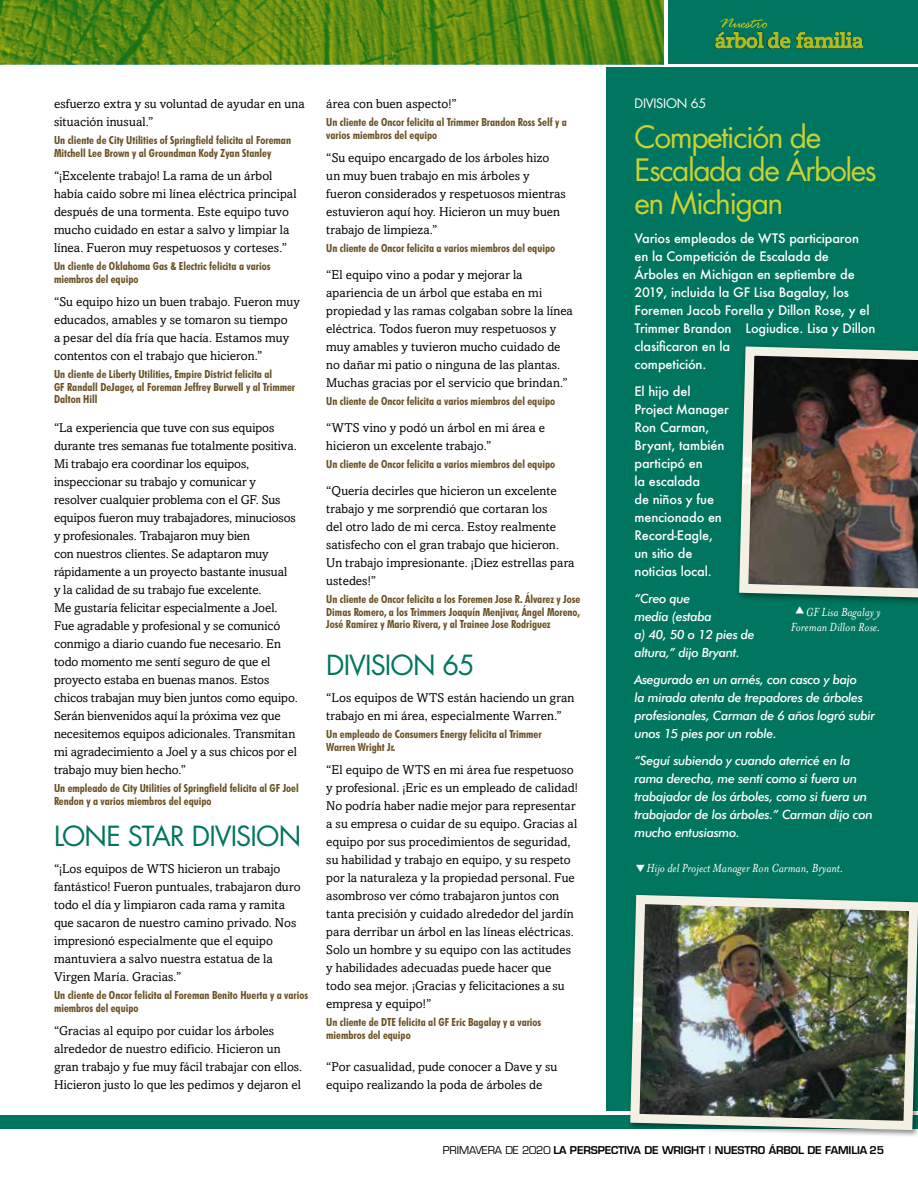
<style>
.page{position:relative;width:918px;height:1188px;background:#fff}
.page>*{position:absolute;margin:0;border:0;box-sizing:border-box;transform-origin:0 0}
.t1{font:30px/33px "Futura";letter-spacing:-.05em;color:#cad132}
.t2{font:27px "Futura";letter-spacing:-.035em;color:#00755f}
.t3{font:italic 13.5px/15px "Mrs Eaves";color:#fff;text-align:right}
.t4{font:12.75px/18px "Amasis";letter-spacing:.005em;color:#000}
.t5{font:500 12.75px/18px "Futura";letter-spacing:-.01em;color:#fff}
.t6{font:italic 500 12.75px/18px "Futura BT";letter-spacing:-.025em;color:#fff}
.t7{font:12.75px "Futura";letter-spacing:-.02em;color:#fff}
.t8{font:700 condensed 11.25px/12.8px "Futura BT";color:#6a5124}
.t9{font:600 10.5px "Eurostile";letter-spacing:-.015em;color:#000}
.s1{font-weight:400}
</style>
<div class="page">
<div style="left:0;top:1115px;width:918px;height:14px;background:#00755f"></div>
<img style="left:1px;top:0;width:662px;height:64px">
<hr style="left:0;top:0;width:1px;height:64px;background:#cad132">
<div style="left:668px;top:0;width:250px;height:64px;background:#00755f"></div>
<div style="left:767px;top:31px;width:97px;height:18px;background:#000;opacity:.75"></div>
<div style="left:714px;top:30px;width:51px;height:19px;background:#000;opacity:.75"></div>
<svg style="left:715px;top:18px;width:148px;height:50px"></svg>
<div style="left:606px;top:68px;width:312px;height:1043px;background:#00755f"></div>
<img style="left:629px;top:895px;width:289px;height:240px">
<img style="left:739px;top:346px;width:179px;height:257px">
<p class="t4" style="left:54px;top:95px;width:252px">esfuerzo extra y su voluntad de ayudar en una situación inusual.”</p>
<p class="t8" style="left:54px;top:134px;width:239px">Un cliente de City Utilities of Springfield felicita al Foreman<br>Mitchell Lee Brown y al Groundman Kody Zyan Stanley</p>
<p class="t4" style="left:54px;top:167px;width:244px">“¡Excelente trabajo! La rama de un árbol había caído sobre mi línea eléctrica principal después de una tormenta. Este equipo tuvo mucho cuidado en estar a salvo y limpiar la línea. Fueron muy respetuosos y corteses.”</p>
<p class="t8" style="left:54px;top:260px;width:218px">Un cliente de Oklahoma Gas &amp; Electric felicita a varios miembros del equipo</p>
<p class="t4" style="left:54px;top:293px;width:247px">“Su equipo hizo un buen trabajo. Fueron muy educados, amables y se tomaron su tiempo<br>a pesar del día fría que hacía. Estamos muy contentos con el trabajo que hicieron.”</p>
<p class="t8" style="left:54px;top:368px;width:243px">Un cliente de Liberty Utilities, Empire District felicita al<br>GF Randall DeJager, al Foreman Jeffrey Burwell y al Trimmer<br>Dalton Hill</p>
<p class="t4" style="left:54px;top:419px;width:245px">“La experiencia que tuve con sus equipos durante tres semanas fue totalmente positiva.<br>Mi trabajo era coordinar los equipos, inspeccionar su trabajo y comunicar y resolver cualquier problema con el GF. Sus equipos fueron muy trabajadores, minuciosos y profesionales. Trabajaron muy bien<br>con nuestros clientes. Se adaptaron muy rápidamente a un proyecto bastante inusual<br>y la calidad de su trabajo fue excelente.<br>Me gustaría felicitar especialmente a Joel.<br>Fue agradable y profesional y se comunicó conmigo a diario cuando fue necesario. En todo momento me sentí seguro de que el proyecto estaba en buenas manos. Estos chicos trabajan muy bien juntos como equipo.<br>Serán bienvenidos aquí la próxima vez que necesitemos equipos adicionales. Transmitan mi agradecimiento a Joel y a sus chicos por el trabajo muy bien hecho.”</p>
<p class="t8" style="left:54px;top:782px;width:246px">Un empleado de City Utilities of Springfield felicita al GF Joel<br>Rendon y a varios miembros del equipo</p>
<h2 class="t2" style="left:54px;top:817px;width:249px">LONE STAR DIVISION</h2>
<p class="t4" style="left:54px;top:860px;width:248px">“¡Los equipos de WTS hicieron un trabajo fantástico! Fueron puntuales, trabajaron duro todo el día y limpiaron cada rama y ramita que sacaron de nuestro camino privado. Nos impresionó especialmente que el equipo mantuviera a salvo nuestra estatua de la Virgen María. Gracias.”</p>
<p class="t8" style="left:54px;top:989px;width:256px">Un cliente de Oncor felicita al Foreman Benito Huerta y a varios miembros del equipo</p>
<p class="t4" style="left:54px;top:1022px;width:250px">“Gracias al equipo por cuidar los árboles alrededor de nuestro edificio. Hicieron un gran trabajo y fue muy fácil trabajar con ellos.<br>Hicieron justo lo que les pedimos y dejaron el</p>
<p class="t4" style="left:326px;top:95px;width:132px">área con buen aspecto!”</p>
<p class="t8" style="left:326px;top:116px;width:242px">Un cliente de Oncor felicita al Trimmer Brandon Ross Self y a varios miembros del equipo</p>
<p class="t4" style="left:326px;top:149px;width:241px">“Su equipo encargado de los árboles hizo un muy buen trabajo en mis árboles y fueron considerados y respetuosos mientras estuvieron aquí hoy. Hicieron un muy buen trabajo de limpieza.”</p>
<p class="t8" style="left:326px;top:242px;width:230px">Un cliente de Oncor felicita a varios miembros del equipo</p>
<p class="t4" style="left:326px;top:266px;width:248px">“El equipo vino a podar y mejorar la apariencia de un árbol que estaba en mi propiedad y las ramas colgaban sobre la línea eléctrica. Todos fueron muy respetuosos y muy amables y tuvieron mucho cuidado de no dañar mi patio o ninguna de las plantas.<br>Muchas gracias por el servicio que brindan.”</p>
<p class="t8" style="left:326px;top:395px;width:230px">Un cliente de Oncor felicita a varios miembros del equipo</p>
<p class="t4" style="left:326px;top:419px;width:220px">“WTS vino y podó un árbol en mi área e hicieron un excelente trabajo.”</p>
<p class="t8" style="left:326px;top:458px;width:230px">Un cliente de Oncor felicita a varios miembros del equipo</p>
<p class="t4" style="left:326px;top:482px;width:250px">“Quería decirles que hicieron un excelente trabajo y me sorprendió que cortaran los<br>del otro lado de mi cerca. Estoy realmente satisfecho con el gran trabajo que hicieron.<br>Un trabajo impresionante. ¡Diez estrellas para ustedes!”</p>
<p class="t8" style="left:326px;top:593px;width:256px;text-align:justify">Un cliente de Oncor felicita a los Foremen Jose R. Álvarez y Jose Dimas Romero, a los Trimmers Joaquín Menjivar, Ángel Moreno, José Ramírez y Mario Rivera, y al Trainee Jose Rodriguez</p>
<h2 class="t2" style="left:326px;top:646px;width:150px">DIVISION 65</h2>
<p class="t4" style="left:326px;top:689px;width:250px">“Los equipos de WTS están haciendo un gran trabajo en mi área, especialmente Warren.”</p>
<p class="t8" style="left:326px;top:728px;width:217px">Un empleado de Consumers Energy felicita al Trimmer<br>Warren Wright Jr.</p>
<p class="t4" style="left:326px;top:761px;width:253px">“El equipo de WTS en mi área fue respetuoso y profesional. ¡Eric es un empleado de calidad!<br>No podría haber nadie mejor para representar a su empresa o cuidar de su equipo. Gracias al equipo por sus procedimientos de seguridad, su habilidad y trabajo en equipo, y su respeto por la naturaleza y la propiedad personal. Fue asombroso ver cómo trabajaron juntos con tanta precisión y cuidado alrededor del jardín para derribar un árbol en las líneas eléctricas.<br>Solo un hombre y su equipo con las actitudes y habilidades adecuadas puede hacer que todo sea mejor. ¡Gracias y felicitaciones a su empresa y equipo!”</p>
<p class="t8" style="left:326px;top:1016px;width:217px">Un cliente de DTE felicita al GF Eric Bagalay y a varios miembros del equipo</p>
<p class="t4" style="left:326px;top:1058px;width:233px">“Por casualidad, pude conocer a Dave y su equipo realizando la poda de árboles de</p>
<p class="t7" style="left:634px;top:95px;width:73px">DIVISION 65</p>
<h1 class="t1" style="left:634px;top:120px;width:244px">Competición de<br>Escalada de Árboles en Michigan</h1>
<p class="t5" style="left:634px;top:229px;width:242px">Varios empleados de WTS participaron en la Competición de Escalada de<br>Árboles en Michigan en septiembre de<br>2019, incluida la GF Lisa Bagalay, los<br>Foremen Jacob Forella y Dillon Rose, y el<br>Trimmer Brandon Logiudice. Lisa y Dillon clasificaron en la<br>competición.</p>
<p class="t5" style="left:634px;top:382px;width:96px">El hijo del<br>Project Manager<br>Ron Carman,<br>Bryant, también participó en<br>la escalada<br>de niños y fue mencionado en<br>Record-Eagle, un sitio de noticias local.</p>
<p class="t6" style="left:634px;top:589px;width:122px">“Creo que<br>medía (estaba<br>a) 40, 50 o 12 pies de altura,” dijo Bryant.</p>
<p class="t6" style="left:634px;top:670px;width:242px">Asegurado en un arnés, con casco y bajo<br>la mirada atenta de trepadores de árboles profesionales, Carman de 6 años logró subir unos 15 pies por un roble.</p>
<p class="t6" style="left:634px;top:751px;width:240px">“Seguí subiendo y cuando aterricé en la rama derecha, me sentí como si fuera un trabajador de los árboles, como si fuera un trabajador de los árboles.” Carman dijo con mucho entusiasmo.</p>
<p class="t3" style="left:647px;top:861px;width:198px">Hijo del Project Manager Ron Carman, Bryant.</p>
<p class="t3" style="left:791px;top:605px;width:91px">GF Lisa Bagalay y<br>Foreman Dillon Rose.</p>
<p class="t9" style="left:443px;top:1144px;width:443px"><span class="s1">PRIMAVERA DE 2020</span> LA PERSPECTIVA DE WRIGHT | NUESTRO ÁRBOL DE FAMILIA 25</p>
</div>
